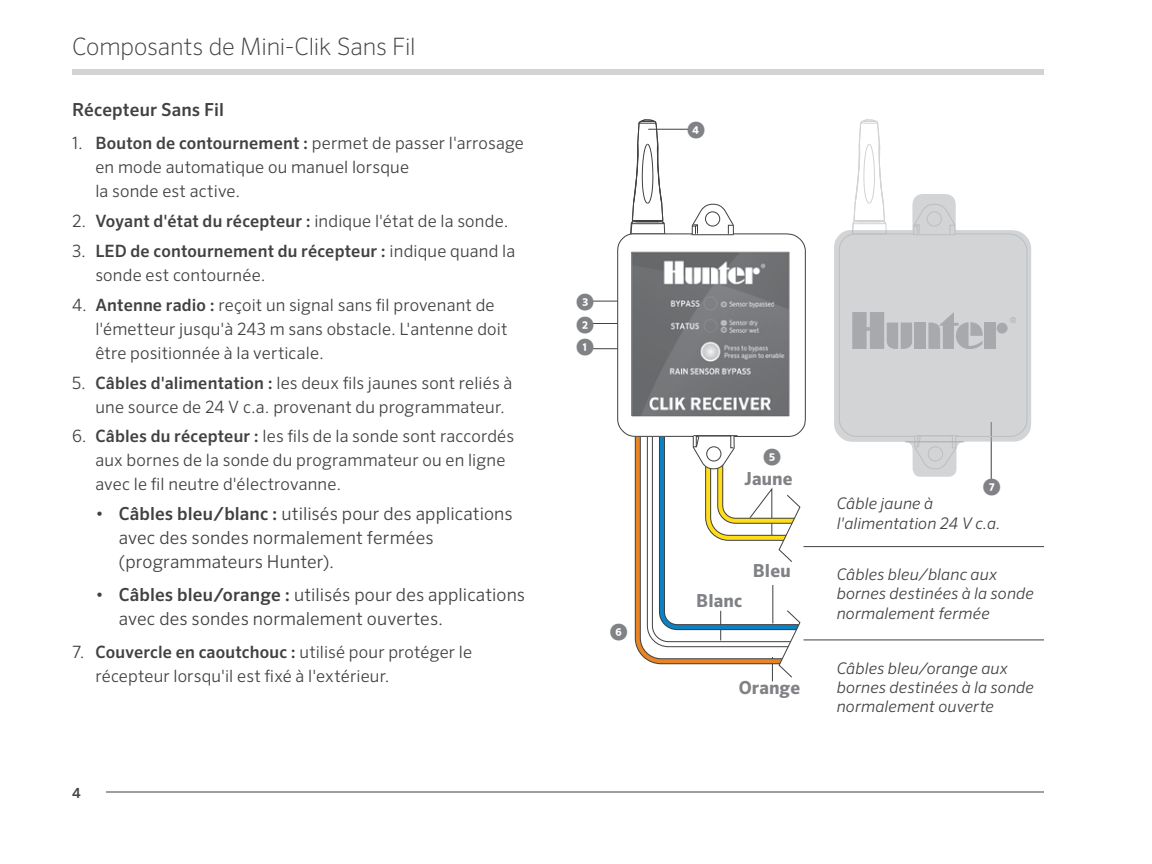
<style>
.page{position:relative;width:1152px;height:864px;background:#fff}
.page>*{position:absolute;margin:0;border:0;box-sizing:border-box;transform-origin:0 0}
.t1{font:200 24px "Sero Pro";letter-spacing:-.01em;color:#414042}
.t2{font:300 18px/24px "Sero Pro";letter-spacing:.005em;color:#414042}
.t3{font:700 18px "Sero Pro";letter-spacing:.01em;color:#808285}
.t4{font:500 18px "Sero Pro";letter-spacing:.005em;color:#414042}
.t5{font:300 17px/24px "Sero Pro";letter-spacing:.01em;color:#414042}
.t6{font:italic 300 16px/19.2px "Sero Pro";letter-spacing:.01em;color:#414042}
.t7{font:500 14px "Sero Pro";color:#414042}
.s1{font-weight:500}
</style>
<div class="page">
<div style="left:72px;top:69px;width:972px;height:6px;background:#d1d3d4"></div>
<hr style="left:72px;top:792px;width:972px;height:1px;background:#414042">
<div style="left:72px;top:776px;width:33px;height:33px;background:#fff"></div>
<hr style="left:991px;top:422px;width:1px;height:57px;background:#414042">
<hr style="left:804px;top:546px;width:240px;height:1px;background:#414042">
<hr style="left:804px;top:639px;width:240px;height:1px;background:#414042">
<hr style="left:592px;top:301px;width:70px;height:1px;background:#414042">
<hr style="left:648px;top:129px;width:40px;height:1px;background:#414042">
<hr style="left:592px;top:323px;width:70px;height:1px;background:#414042">
<hr style="left:592px;top:348px;width:102px;height:1px;background:#414042">
<svg style="left:633px;top:119px;width:33px;height:84px"></svg>
<svg style="left:617px;top:203px;width:189px;height:234px"></svg>
<hr style="left:691px;top:234px;width:43px;height:1px;background:#414042">
<svg style="left:727px;top:224px;width:7px;height:11px"></svg>
<svg style="left:691px;top:223px;width:7px;height:12px"></svg>
<div style="left:705px;top:211px;width:15px;height:16px;border:1px solid #414042;border-radius:50%"></div>
<svg style="left:855px;top:119px;width:28px;height:75px"></svg>
<svg style="left:834px;top:194px;width:197px;height:283px;fill:#d3d4d5"></svg>
<svg style="left:1010px;top:317px;width:6px;height:6px"></svg>
<div style="left:915px;top:322px;width:11px;height:27px;background:#a7a9ac"></div>
<div style="left:997px;top:323px;width:11px;height:11px;background:#a7a9ac;border-radius:50%"></div>
<div style="left:984px;top:322px;width:12px;height:27px;background:#a7a9ac"></div>
<svg style="left:928px;top:312px;width:55px;height:37px;background:#babcbe"></svg>
<svg style="left:852px;top:312px;width:60px;height:37px;background:#b2b4b6"></svg>
<img style="left:625px;top:249px;width:170px;height:170px">
<svg style="left:634px;top:431px;width:171px;height:250px"></svg>
<h1 class="t1" style="left:72px;top:32px;width:345px">Composants de Mini-Clik Sans Fil</h1>
<p class="t4" style="left:72px;top:99px;width:153px">Récepteur Sans Fil</p>
<p class="t5" style="left:95px;top:131px;width:430px;text-indent:-23px">1. <span class="s1">Bouton de contournement :</span> permet de passer l'arrosage en mode automatique ou manuel lorsque<br>la sonde est active.</p>
<p class="t5" style="left:72px;top:209px;width:438px">2. <span class="s1">Voyant d'état du récepteur :</span> indique l'état de la sonde.</p>
<p class="t5" style="left:95px;top:239px;width:421px;text-indent:-23px">3. <span class="s1">LED de contournement du récepteur :</span> indique quand la sonde est contournée.</p>
<p class="t5" style="left:95px;top:293px;width:414px;text-indent:-23px">4. <span class="s1">Antenne radio :</span> reçoit un signal sans fil provenant de l'émetteur jusqu'à 243 m sans obstacle. L'antenne doit être positionnée à la verticale.</p>
<p class="t5" style="left:95px;top:370px;width:418px;text-indent:-23px">5. <span class="s1">Câbles d'alimentation :</span> les deux fils jaunes sont reliés à une source de 24 V c.a. provenant du programmateur.</p>
<p class="t5" style="left:95px;top:424px;width:420px;text-indent:-23px">6. <span class="s1">Câbles du récepteur :</span> les fils de la sonde sont raccordés aux bornes de la sonde du programmateur ou en ligne avec le fil neutre d'électrovanne.</p>
<p class="t2" style="left:119px;top:501px;width:395px;text-indent:-23px">• <span class="s1">Câbles bleu/blanc :</span> utilisés pour des applications avec des sondes normalement fermées (programmateurs Hunter).</p>
<p class="t2" style="left:119px;top:582px;width:408px;text-indent:-23px">• <span class="s1">Câbles bleu/orange :</span> utilisés pour des applications avec des sondes normalement ouvertes.</p>
<p class="t5" style="left:95px;top:640px;width:378px;text-indent:-23px">7. <span class="s1">Couvercle en caoutchouc :</span> utilisé pour protéger le récepteur lorsqu'il est fixé à l'extérieur.</p>
<p class="t7" style="left:72px;top:784px;width:10px">4</p>
<p class="t3" style="left:576px;top:290px;width:19px">➌</p>
<p class="t3" style="left:576px;top:314px;width:19px">➋</p>
<p class="t3" style="left:576px;top:336px;width:19px">➊</p>
<p class="t3" style="left:610px;top:620px;width:19px">➏</p>
<p class="t3" style="left:687px;top:118px;width:19px">➍</p>
<p class="t3" style="left:763px;top:445px;width:19px">➎</p>
<p class="t3" style="left:744px;top:468px;width:50px">Jaune</p>
<p class="t3" style="left:696px;top:590px;width:48px">Blanc</p>
<p class="t3" style="left:753px;top:560px;width:40px">Bleu</p>
<p class="t3" style="left:739px;top:676px;width:63px">Orange</p>
<p class="t3" style="left:983px;top:476px;width:19px">➐</p>
<p class="t6" style="left:837px;top:494px;width:166px">Câble jaune à l'alimentation 24 V c.a.</p>
<p class="t6" style="left:837px;top:565px;width:199px">Câbles bleu/blanc aux bornes destinées à la sonde normalement fermée</p>
<p class="t6" style="left:837px;top:658px;width:199px">Câbles bleu/orange aux bornes destinées à la sonde normalement ouverte</p>
</div>
